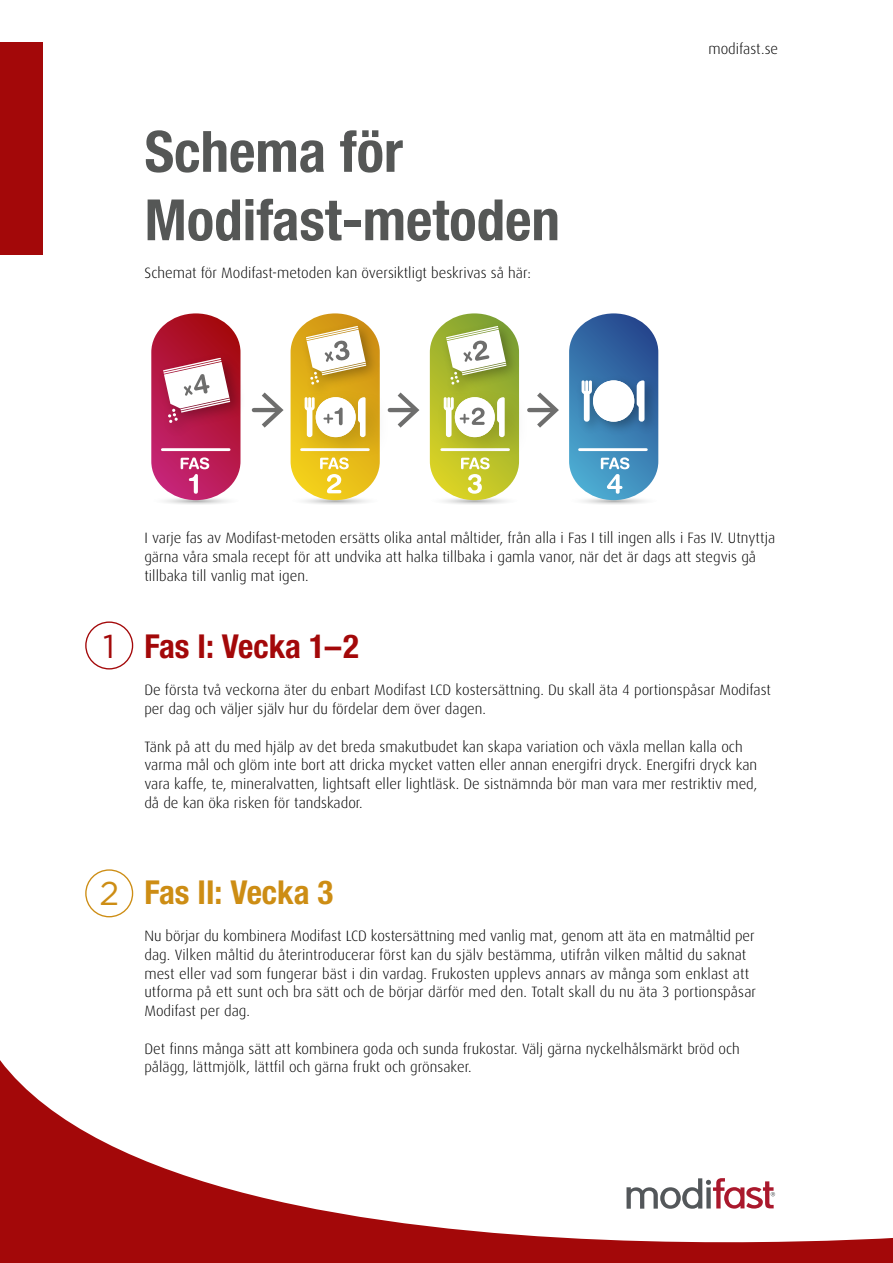
<style>
.page{position:relative;width:893px;height:1263px;background:#fff}
.page>*{position:absolute;margin:0;border:0;box-sizing:border-box;transform-origin:0 0}
.Rubbe_38_helv_bold_c{font:700 condensed 57px/68.4px "Helvetica Neue";color:#555756}
.Mellis_1_helv_neue_b{font:700 condensed 33px "Helvetica Neue";color:#a30809}
.Mellis_1_helv_neue_b-2{font:700 condensed 33px "Helvetica Neue";color:#cd8d14}
.Mellis_1_helv_neue_b-3{font:33px "Gotham";color:#a30809}
.Mellis_1_helv_neue_b-4{font:33px "Gotham";color:#cd8d14}
.Ingress_-_light_10_1{font:300 15px/18.8px "Dax";color:#000}
</style>
<div class="page">
<svg style="left:0;top:1060px;width:893px;height:203px"></svg>
<svg style="left:626px;top:1178px;width:149px;height:31px"></svg>
<div style="left:0;top:43px;width:43px;height:212px;background:#a30809"></div>
<svg style="left:153px;top:496px;width:86px;height:9px"></svg>
<svg style="left:292px;top:496px;width:86px;height:9px"></svg>
<svg style="left:431px;top:496px;width:87px;height:9px"></svg>
<svg style="left:571px;top:496px;width:86px;height:9px"></svg>
<img style="left:240px;top:347px;width:16px;height:102px">
<img style="left:290px;top:382px;width:106px;height:84px">
<img style="left:658px;top:371px;width:1px;height:69px">
<svg style="left:569px;top:313px;width:89px;height:187px"></svg>
<img style="left:429px;top:382px;width:106px;height:82px">
<svg style="left:151px;top:313px;width:89px;height:187px"></svg>
<svg style="left:291px;top:313px;width:89px;height:187px"></svg>
<svg style="left:430px;top:313px;width:89px;height:187px"></svg>
<hr style="left:390px;top:408px;width:25px;height:4px;background:#6e6e6d">
<svg style="left:398px;top:392px;width:21px;height:36px"></svg>
<hr style="left:529px;top:408px;width:25px;height:4px;background:#6e6e6d">
<svg style="left:537px;top:392px;width:22px;height:36px"></svg>
<hr style="left:254px;top:408px;width:25px;height:4px;background:#6e6e6d">
<svg style="left:262px;top:392px;width:22px;height:36px"></svg>
<div style="left:85px;top:621px;width:48px;height:48px;border:1px solid #a30809;border-radius:50%"></div>
<div style="left:85px;top:869px;width:48px;height:48px;border:1px solid #cd8d14;border-radius:50%"></div>
<p class="Rubbe_38_helv_bold_c" style="left:145px;top:117px;width:417px">Schema för<br>Modifast-metoden</p>
<p class="Ingress_-_light_10_1" style="left:145px;top:263px;width:388px">Schemat för Modifast-metoden kan översiktligt beskrivas så här:</p>
<p class="Ingress_-_light_10_1" style="left:708px;top:40px;width:71px">modifast.se</p>
<p class="Mellis_1_helv_neue_b-3" style="left:103px;top:628px;width:13px">1</p>
<p class="Ingress_-_light_10_1" style="left:144px;top:529px;width:632px">I varje fas av Modifast-metoden ersätts olika antal måltider, från alla i Fas I till ingen alls i Fas IV. Utnyttja gärna våra smala recept för att undvika att halka tillbaka i gamla vanor, när det är dags att stegvis gå tillbaka till vanlig mat igen.</p>
<p class="Mellis_1_helv_neue_b" style="left:144px;top:626px;width:216px">Fas I: Vecka 1–2</p>
<p class="Ingress_-_light_10_1" style="left:144px;top:681px;width:628px">De första två veckorna äter du enbart Modifast LCD kostersättning. Du skall äta 4 portionspåsar Modifast per dag och väljer själv hur du fördelar dem över dagen.</p>
<p class="Ingress_-_light_10_1" style="left:144px;top:737px;width:615px">Tänk på att du med hjälp av det breda smakutbudet kan skapa variation och växla mellan kalla och varma mål och glöm inte bort att dricka mycket vatten eller annan energifri dryck. Energifri dryck kan vara kaffe, te, mineralvatten, lightsaft eller lightläsk. De sistnämnda bör man vara mer restriktiv med, då de kan öka risken för tandskador.</p>
<p class="Mellis_1_helv_neue_b-4" style="left:99px;top:875px;width:21px">2</p>
<p class="Mellis_1_helv_neue_b-2" style="left:144px;top:872px;width:190px">Fas II: Vecka 3</p>
<p class="Ingress_-_light_10_1" style="left:144px;top:927px;width:613px">Nu börjar du kombinera Modifast LCD kostersättning med vanlig mat, genom att äta en matmåltid per dag. Vilken måltid du återintroducerar först kan du själv bestämma, utifrån vilken måltid du saknat mest eller vad som fungerar bäst i din vardag. Frukosten upplevs annars av många som enklast att utforma på ett sunt och bra sätt och de börjar därför med den. Totalt skall du nu äta 3 portionspåsar Modifast per dag.</p>
<p class="Ingress_-_light_10_1" style="left:144px;top:1039px;width:597px">Det finns många sätt att kombinera goda och sunda frukostar. Välj gärna nyckelhålsmärkt bröd och pålägg, lättmjölk, lättfil och gärna frukt och grönsaker.</p>
</div>
